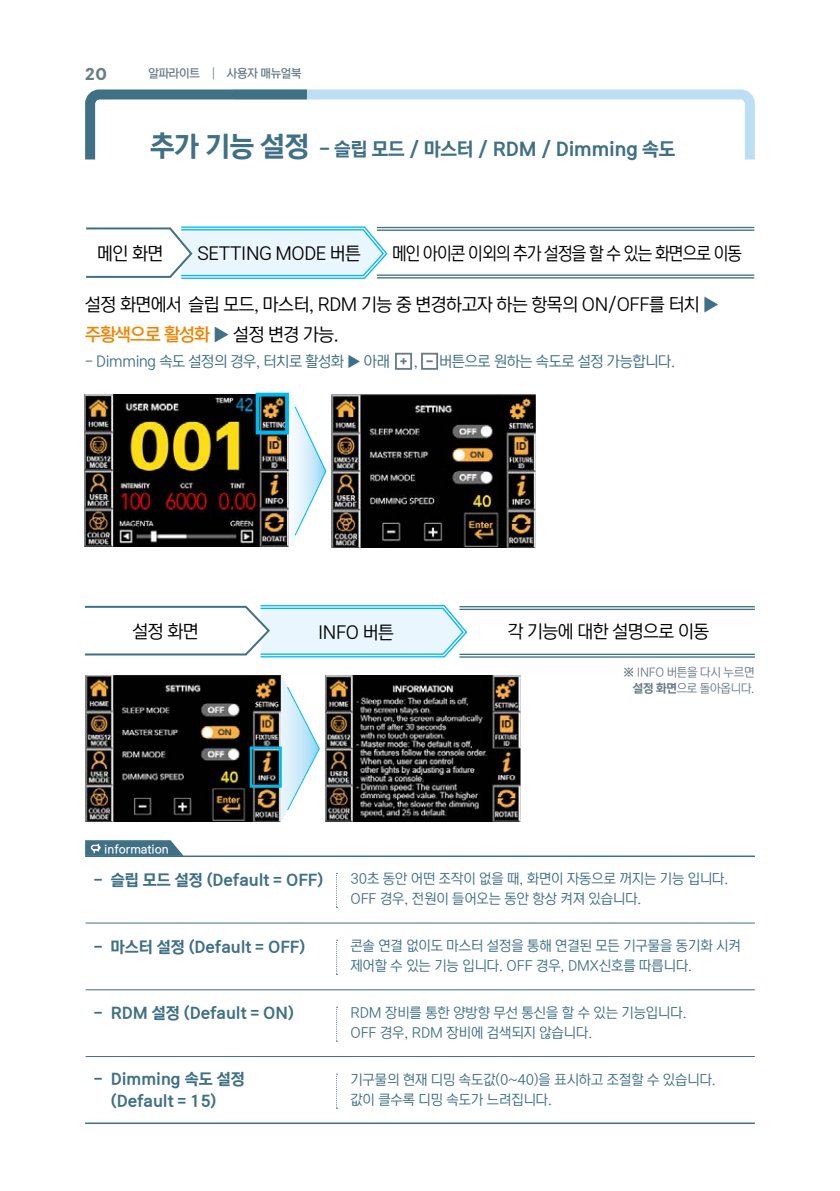
<style>
.page{position:relative;width:840px;height:1191px;background:#fff}
.page>*{position:absolute;margin:0;border:0;box-sizing:border-box;transform-origin:0 0}
.t1{font:19px "NEXON Lv 2 Gothic OTF Bold";letter-spacing:-.01em;color:#3f7085}
.t2{font:18px "NEXON Lv 2 Gothic OTF Regular";letter-spacing:-.02em;color:#000}
.t3{font:18px "NEXON Lv 2 Gothic OTF Regular";letter-spacing:-.04em;color:#000;scale:.92 1}
.t4{font:18px "NEXON Lv 2 Gothic OTF Medium";letter-spacing:-.04em;color:#f08300}
.t5{font:16px/22px "NEXON Lv 2 Gothic OTF Bold";color:#3f7085}
.t6{font:16px "Adlinnaka Bold Demo";color:#6a7d87}
.t7{font:15px "NEXON Lv 2 Gothic OTF Regular";letter-spacing:-.02em;color:#3f7085}
.t8{font:14px/20px "NEXON Lv 2 Gothic OTF Regular";color:#3f7085}
.t9{font:12px/16px "NEXON Lv 2 Gothic OTF Regular";letter-spacing:-.02em;color:#6a7d87;text-align:right}
.t10{font:12px "NEXON Lv 2 Gothic OTF Medium";letter-spacing:-.02em;color:#6a7d87}
.t11{font:11.6px "NEXON Lv 2 Gothic OTF Medium";color:#fff}
.s1{font-size:28px}
.s2{color:#3f7085}
.s3{font-family:"NEXON Lv 2 Gothic OTF Regular";color:#3f7085}
.s4{font-family:"NEXON Lv 2 Gothic OTF Regular";color:#000}
.s5{font-family:"NEXON Lv 2 Gothic OTF Bold"}
</style>
<div class="page">
<svg style="left:288px;top:395px;width:38px;height:152px"></svg>
<img style="left:85px;top:394px;width:203px;height:153px">
<img style="left:331px;top:394px;width:203px;height:153px">
<div style="left:255px;top:393px;width:34px;height:41px;border:4px solid #00b9ef"></div>
<div style="left:421px;top:353px;width:17px;height:17px;border:2px solid #6a7d87"></div>
<svg style="left:426px;top:360px;width:6px;height:2px"></svg>
<div style="left:395px;top:353px;width:17px;height:17px;border:2px solid #6a7d87"></div>
<svg style="left:400px;top:358px;width:6px;height:6px"></svg>
<svg style="left:280px;top:675px;width:39px;height:146px"></svg>
<img style="left:85px;top:675px;width:195px;height:146px">
<img style="left:325px;top:675px;width:195px;height:146px">
<div style="left:249px;top:746px;width:33px;height:41px;border:3px solid #00b9ef"></div>
<hr style="left:376px;top:229px;width:377px;height:2px;background:#3f7085">
<hr style="left:376px;top:227px;width:377px;height:1px;background:#3f7085">
<svg style="left:86px;top:226px;width:302px;height:53px"></svg>
<hr style="left:376px;top:274px;width:377px;height:2px;background:#3f7085">
<hr style="left:376px;top:277px;width:377px;height:1px;background:#3f7085">
<hr style="left:86px;top:922px;width:668px;height:1px;background:#3f7085">
<hr style="left:86px;top:989px;width:668px;height:1px;background:#3f7085">
<hr style="left:86px;top:1056px;width:668px;height:1px;background:#3f7085">
<hr style="left:85px;top:855px;width:669px;height:2px;background:#3f7085">
<hr style="left:85px;top:1122px;width:669px;height:2px;background:#3f7085">
<svg style="left:336px;top:873px;width:1px;height:35px"></svg>
<svg style="left:336px;top:939px;width:1px;height:35px"></svg>
<svg style="left:336px;top:1006px;width:1px;height:35px"></svg>
<svg style="left:336px;top:1073px;width:1px;height:35px"></svg>
<svg style="left:85px;top:840px;width:98px;height:16px"></svg>
<hr style="left:459px;top:608px;width:295px;height:2px;background:#3f7085">
<hr style="left:459px;top:606px;width:295px;height:1px;background:#3f7085">
<svg style="left:84px;top:605px;width:384px;height:53px"></svg>
<hr style="left:459px;top:653px;width:295px;height:2px;background:#3f7085">
<hr style="left:459px;top:656px;width:295px;height:1px;background:#3f7085">
<svg style="left:317px;top:89px;width:438px;height:71px"></svg>
<svg style="left:85px;top:89px;width:232px;height:71px"></svg>
<p class="t6" style="left:85px;top:67px;width:23px">20</p>
<p class="t10" style="left:148px;top:67px;width:155px">알파라이트 ┃ 사용자 매뉴얼북</p>
<h1 class="t1" style="left:150px;top:140px;width:526px"><span class="s1">추가 기능 설정</span> - 슬립 모드 / 마스터 / RDM / Dimming 속도</h1>
<p class="t2" style="left:97px;top:244px;width:67px">메인 화면</p>
<p class="t2" style="left:197px;top:244px;width:165px">SETTING MODE 버튼</p>
<p class="t3" style="left:392px;top:244px;width:382px">메인 아이콘 이외의 추가 설정을 할 수 있는 화면으로 이동</p>
<p class="t2" style="left:85px;top:295px;width:635px">설정 화면에서 슬립 모드, 마스터, RDM 기능 중 변경하고자 하는 항목의 ON/OFF를 터치 <span class="s2">▶</span></p>
<p class="t4" style="left:85px;top:325px;width:255px">주황색으로 활성화 <span class="s3">▶</span> <span class="s4">설정 변경 가능.</span></p>
<p class="t7" style="left:85px;top:353px;width:306px">- Dimming 속도 설정의 경우, 터치로 활성화 ▶ 아래</p>
<p class="t7" style="left:413px;top:353px;width:6px">,</p>
<p class="t7" style="left:439px;top:353px;width:237px">버튼으로 원하는 속도로 설정 가능합니다.</p>
<p class="t2" style="left:132px;top:622px;width:67px">설정 화면</p>
<p class="t2" style="left:318px;top:623px;width:77px">INFO 버튼</p>
<p class="t2" style="left:507px;top:622px;width:203px">각 기능에 대한 설명으로 이동</p>
<p class="t11" style="left:104px;top:843px;width:66px">information</p>
<p class="t9" style="left:623px;top:665px;width:132px"><span class="s5">※</span> INFO 버튼을 다시 누르면 <span class="s5">설정 화면</span>으로 돌아옵니다.</p>
<p class="t5" style="left:94px;top:869px;width:231px">- 슬립 모드 설정 (Default = OFF)</p>
<p class="t8" style="left:350px;top:869px;width:379px">30초 동안 어떤 조작이 없을 때, 화면이 자동으로 꺼지는 기능 입니다.<br>OFF 경우, 전원이 들어오는 동안 항상 켜져 있습니다.</p>
<p class="t5" style="left:94px;top:936px;width:213px">- 마스터 설정 (Default = OFF)</p>
<p class="t8" style="left:350px;top:936px;width:391px">콘솔 연결 없이도 마스터 설정을 통해 연결된 모든 기구물을 동기화 시켜 제어할 수 있는 기능 입니다. OFF 경우, DMX신호를 따릅니다.</p>
<p class="t5" style="left:94px;top:1002px;width:201px">- RDM 설정 (Default = ON)</p>
<p class="t8" style="left:350px;top:1003px;width:337px">RDM 장비를 통한 양방향 무선 통신을 할 수 있는 기능입니다.<br>OFF 경우, RDM 장비에 검색되지 않습니다.</p>
<p class="t5" style="left:111px;top:1068px;width:135px;text-indent:-17px">- Dimming 속도 설정 (Default = 15)</p>
<p class="t8" style="left:350px;top:1069px;width:366px">기구물의 현재 디밍 속도값(0~40)을 표시하고 조절할 수 있습니다. 값이 클수록 디밍 속도가 느려집니다.</p>
</div>
